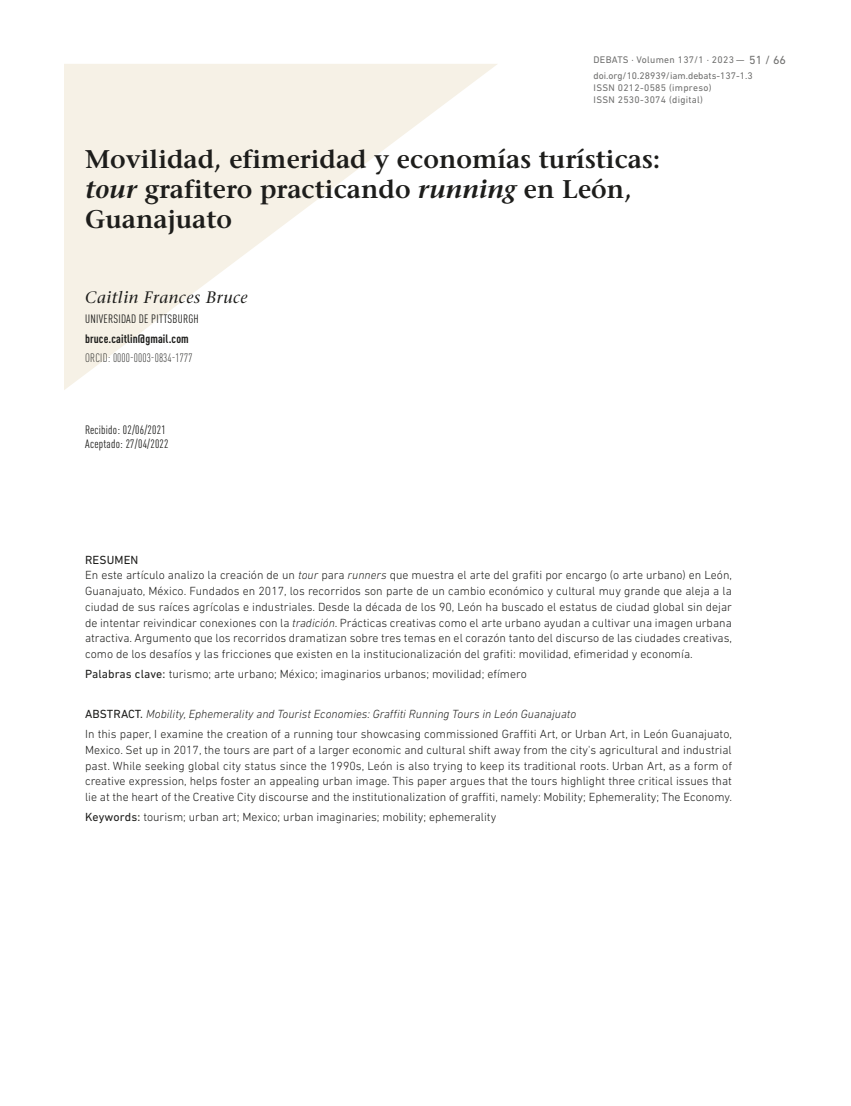
<style>
.page{position:relative;width:851px;height:1106px;background:#fff}
.page>*{position:absolute;margin:0;border:0;box-sizing:border-box;transform-origin:0 0}
.TITULO_DOSSIER{font:600 25.5px/30px "Stone Serif Std";color:#1d1d1b}
.t1{font:italic 500 16.5px "Stone Serif Std";letter-spacing:.03em;color:#1d1d1b}
.TEXTO_RESUM{font:300 12px/15.8px "DIN Next LT Pro";color:#1d1d1b;text-align:justify}
.TEXTO_RESUM-2{font:italic 300 12px "DIN Next LT Pro";color:#1d1d1b}
.t2{font:condensed 12px "DIN Pro";letter-spacing:.02em;color:#1d1d1b}
.t3{font:300 condensed 12px "DIN Pro";letter-spacing:.01em;color:#1d1d1b}
.t4{font:700 condensed 12px "DIN Pro";letter-spacing:.01em;color:#1d1d1b}
.TITULO_RESUM{font:12px "DIN Next LT Pro";letter-spacing:.01em;color:#1d1d1b}
.t5{font:12px "DIN Next LT Pro";color:#70706f}
.t6{font:9.75px "DIN Next LT Pro";letter-spacing:.03em;color:#70706f}
.t7{font:9.75px "DIN Next LT Pro";color:#70706f}
.s1{font-style:italic}
.s2{font-weight:400}
.s3{font-weight:400;font-style:normal}
</style>
<div class="page">
<svg style="left:64px;top:64px;width:433px;height:326px;fill:#f6f1e6"></svg>
<p class="t6" style="left:593px;top:54px;width:152px">DEBATS · Volumen 137/1 · 2023 —</p>
<p class="t5" style="left:749px;top:53px;width:38px">51 / 66</p>
<p class="t7" style="left:593px;top:70px;width:160px">doi.org/10.28939/iam.debats-137-1.3</p>
<p class="t6" style="left:593px;top:82px;width:119px">ISSN 0212‑0585 (impreso)</p>
<p class="t6" style="left:593px;top:94px;width:111px">ISSN 2530‑3074 (digital)</p>
<p class="TITULO_DOSSIER" style="left:85px;top:144px;width:577px">Movilidad, efimeridad y economías turísticas: <span class="s1">tour</span> grafitero practicando <span class="s1">running</span> en León,<br>Guanajuato</p>
<p class="t1" style="left:85px;top:287px;width:164px">Caitlin Frances Bruce</p>
<p class="t2" style="left:85px;top:310px;width:115px">UNIVERSIDAD DE PITTSBURGH</p>
<p class="t4" style="left:85px;top:330px;width:105px">bruce.caitlin@gmail.com</p>
<p class="t3" style="left:85px;top:350px;width:109px">ORCID: 0000-0003-0834-1777</p>
<p class="t2" style="left:85px;top:421px;width:82px">Recibido: 02/06/2021</p>
<p class="t2" style="left:85px;top:435px;width:85px">Aceptado: 27/04/2022</p>
<p class="TITULO_RESUM" style="left:85px;top:552px;width:55px">RESUMEN</p>
<p class="TEXTO_RESUM" style="left:85px;top:567px;width:648px">En este artículo analizo la creación de un <span class="s1">tour</span> para <span class="s1">runners</span> que muestra el arte del grafiti por encargo (o arte urbano) en León, Guanajuato, México. Fundados en 2017, los recorridos son parte de un cambio económico y cultural muy grande que aleja a la ciudad de sus raíces agrícolas e industriales. Desde la década de los 90, León ha buscado el estatus de ciudad global sin dejar de intentar reivindicar conexiones con la <span class="s1">tradición</span>. Prácticas creativas como el arte urbano ayudan a cultivar una imagen urbana atractiva. Argumento que los recorridos dramatizan sobre tres temas en el corazón tanto del discurso de las ciudades creativas, como de los desafíos y las fricciones que existen en la institucionalización del grafiti: movilidad, efimeridad y economía.</p>
<p class="TEXTO_RESUM" style="left:85px;top:666px;width:443px"><span class="s2">Palabras clave:</span> turismo; arte urbano; México; imaginarios urbanos; movilidad; efímero</p>
<p class="TEXTO_RESUM-2" style="left:85px;top:707px;width:492px"><span class="s3">ABSTRACT.</span> Mobility, Ephemerality and Tourist Economies: Graffiti Running Tours in León Guanajuato</p>
<p class="TEXTO_RESUM" style="left:85px;top:726px;width:648px">In this paper, I examine the creation of a running tour showcasing commissioned Graffiti Art, or Urban Art, in León Guanajuato, Mexico. Set up in 2017, the tours are part of a larger economic and cultural shift away from the city's agricultural and industrial past. While seeking global city status since the 1990s, León is also trying to keep its traditional roots. Urban Art, as a form of creative expression, helps foster an appealing urban image. This paper argues that the tours highlight three critical issues that lie at the heart of the Creative City discourse and the institutionalization of graffiti, namely: Mobility; Ephemerality; The Economy.</p>
<p class="TEXTO_RESUM" style="left:85px;top:809px;width:412px"><span class="s2">Keywords:</span> tourism; urban art; Mexico; urban imaginaries; mobility; ephemerality</p>
</div>
